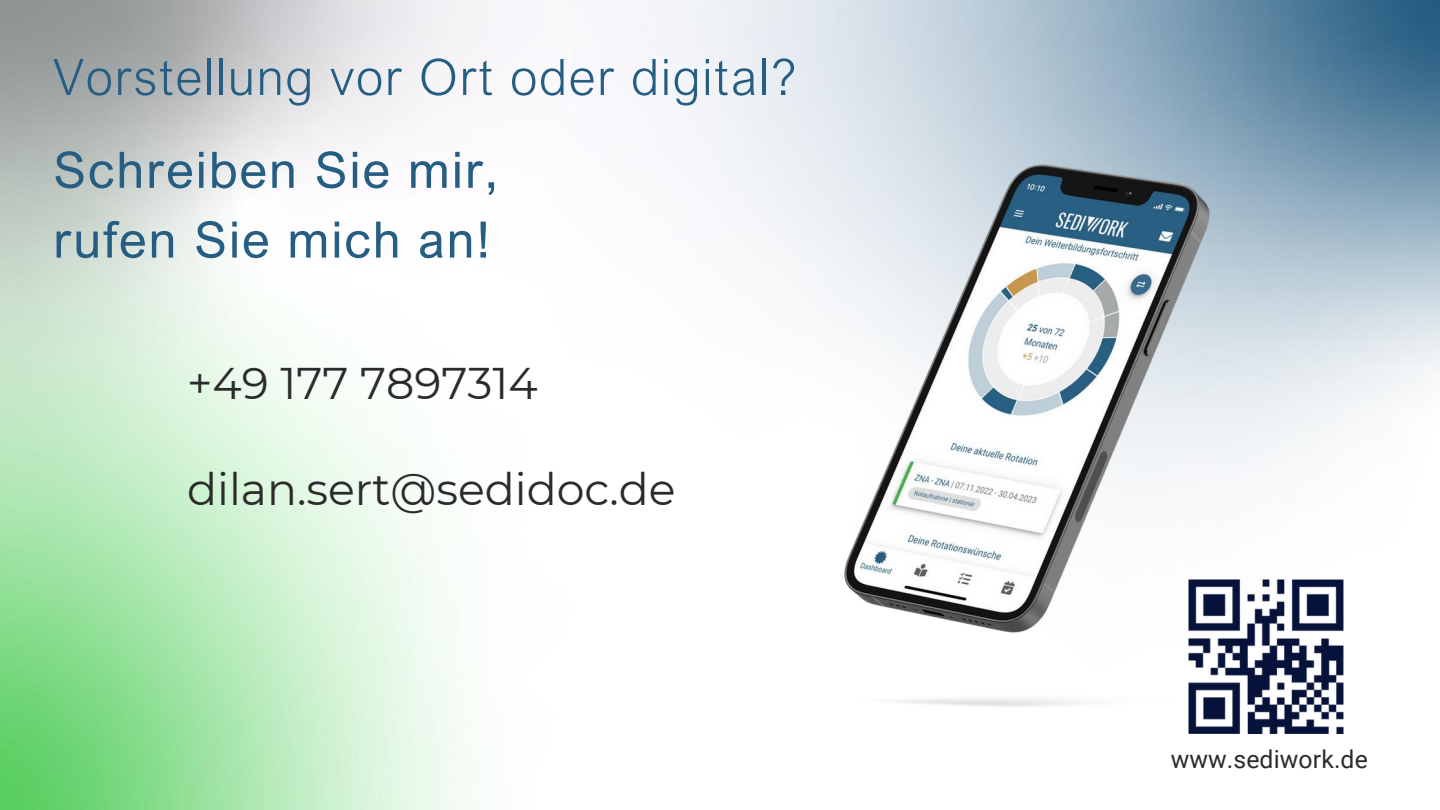
<style>
.page{position:relative;width:1440px;height:810px;background:#fff}
.page>*{position:absolute;margin:0;border:0;box-sizing:border-box;transform-origin:0 0}
.t1{font:50.3px/69.8px "Arial Nova";letter-spacing:.04em;color:#255d83}
.t2{font:300 50.3px "Arial Nova";letter-spacing:.04em;color:#255d83}
.t3{font:44.3px "Montserrat";color:#2b2b2b}
.t4{font:24.8px "Roboto";letter-spacing:.005em;color:#2b2b2b}
</style>
<div class="page">
<img style="left:0;top:0;width:1440px;height:810px">
<img style="left:1188px;top:579px;width:155px;height:155px">
<img style="left:818px;top:164px;width:463px;height:546px">
<p class="t2" style="left:53px;top:46px;width:745px">Vorstellung vor Ort oder digital?</p>
<p class="t1" style="left:53px;top:134px;width:446px">Schreiben Sie mir, rufen Sie mich an!</p>
<p class="t3" style="left:187px;top:356px;width:352px">+49 177 7897314</p>
<p class="t3" style="left:187px;top:462px;width:490px">dilan.sert@sedidoc.de</p>
<p class="t4" style="left:1171px;top:745px;width:199px">www.sediwork.de</p>
</div>
